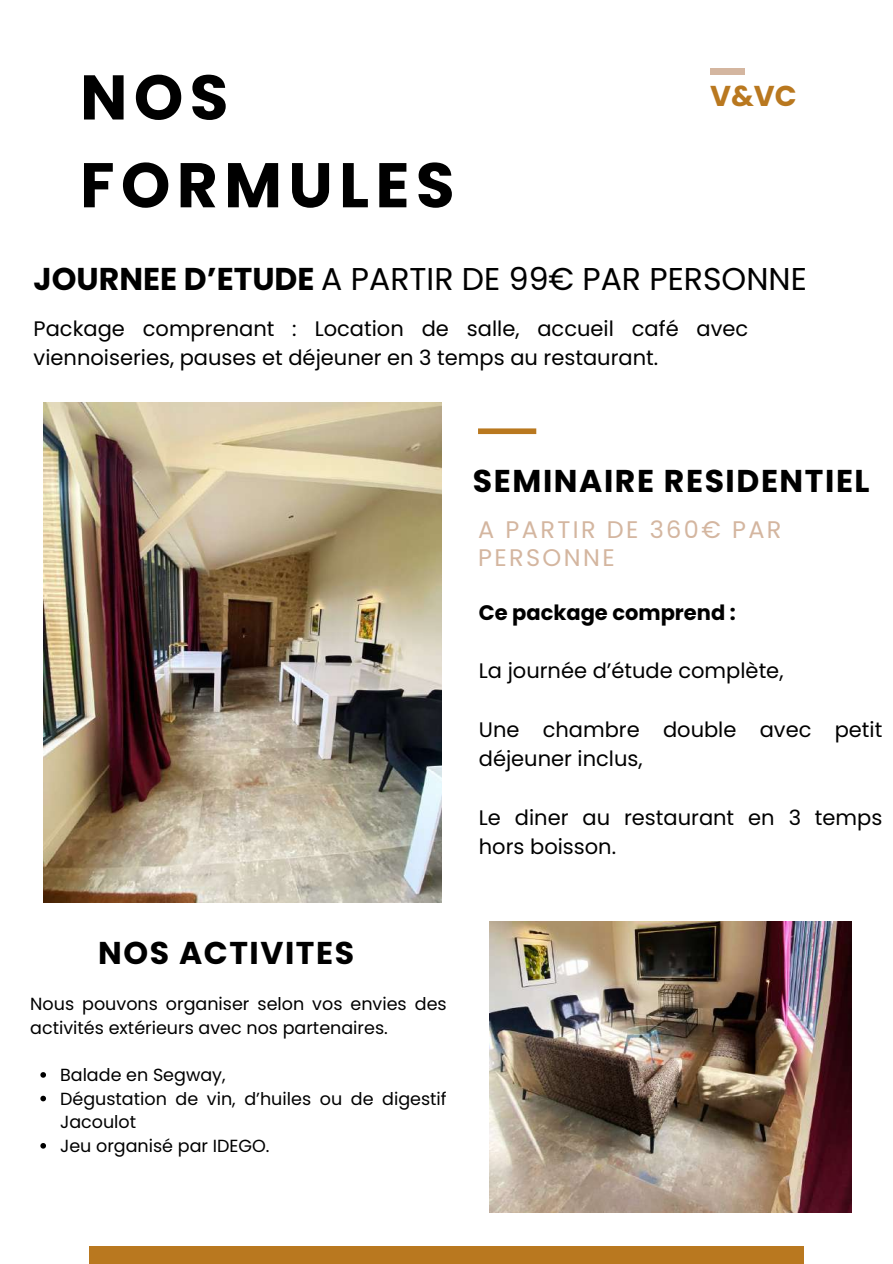
<style>
.page{position:relative;width:893px;height:1264px;background:#fff}
.page>*{position:absolute;margin:0;border:0;box-sizing:border-box;transform-origin:0 0}
.t1{font:700 63px/87.8px "Poppins";letter-spacing:.1em;color:#000}
.t2{font:31.5px "Poppins";color:#000}
.t3{font:700 31.5px "Poppins";letter-spacing:.05em;color:#000}
.t4{font:700 28.65px "Poppins";color:#b9781f}
.t5{font:24px/28.2px "Poppins";letter-spacing:.1em;color:#d4b6a0}
.t6{font:21px/29.2px "Poppins";color:#000}
.t7{font:700 21px "Poppins";color:#000}
.t8{font:17.55px/23.7px "Poppins";color:#000}
.s1{font-weight:700}
</style>
<div class="page">
<div style="left:90px;top:1246px;width:714px;height:17px;background:#b9781f"></div>
<div style="left:478px;top:428px;width:58px;height:6px;background:#b9781f"></div>
<div style="left:710px;top:68px;width:35px;height:6px;background:#d4b6a0"></div>
<img style="left:490px;top:921px;width:361px;height:291px">
<img style="left:43px;top:402px;width:398px;height:500px">
<svg style="left:40px;top:1072px;width:6px;height:5px"></svg>
<svg style="left:40px;top:1095px;width:6px;height:6px"></svg>
<svg style="left:40px;top:1143px;width:6px;height:5px"></svg>
<h1 class="t1" style="left:80px;top:54px;width:376px">NOS<br>FORMULES</h1>
<h3 class="t4" style="left:710px;top:76px;width:88px">V&amp;VC</h3>
<h2 class="t2" style="left:34px;top:257px;width:774px"><span class="s1">JOURNEE D’ETUDE</span> A PARTIR DE 99€ PAR PERSONNE</h2>
<p class="t6" style="left:34px;top:314px;width:716px">Package comprenant : Location de salle, accueil café avec viennoiseries, pauses et déjeuner en 3 temps au restaurant.</p>
<h2 class="t3" style="left:473px;top:458px;width:398px">SEMINAIRE RESIDENTIEL</h2>
<p class="t5" style="left:478px;top:515px;width:305px">A PARTIR DE 360€ PAR<br>PERSONNE</p>
<p class="t7" style="left:479px;top:597px;width:258px">Ce package comprend :</p>
<p class="t6" style="left:479px;top:656px;width:306px">La journée d’étude complète,</p>
<p class="t6" style="left:479px;top:715px;width:405px">Une chambre double avec petit déjeuner inclus,</p>
<p class="t6" style="left:479px;top:802px;width:405px">Le diner au restaurant en 3 temps hors boisson.</p>
<h2 class="t3" style="left:98px;top:931px;width:257px">NOS ACTIVITES</h2>
<p class="t8" style="left:30px;top:992px;width:418px">Nous pouvons organiser selon vos envies des activités extérieurs avec nos partenaires.</p>
<p class="t8" style="left:60px;top:1063px;width:388px">Balade en Segway,<br>Dégustation de vin, d’huiles ou de digestif<br>Jacoulot<br>Jeu organisé par IDEGO.</p>
</div>
